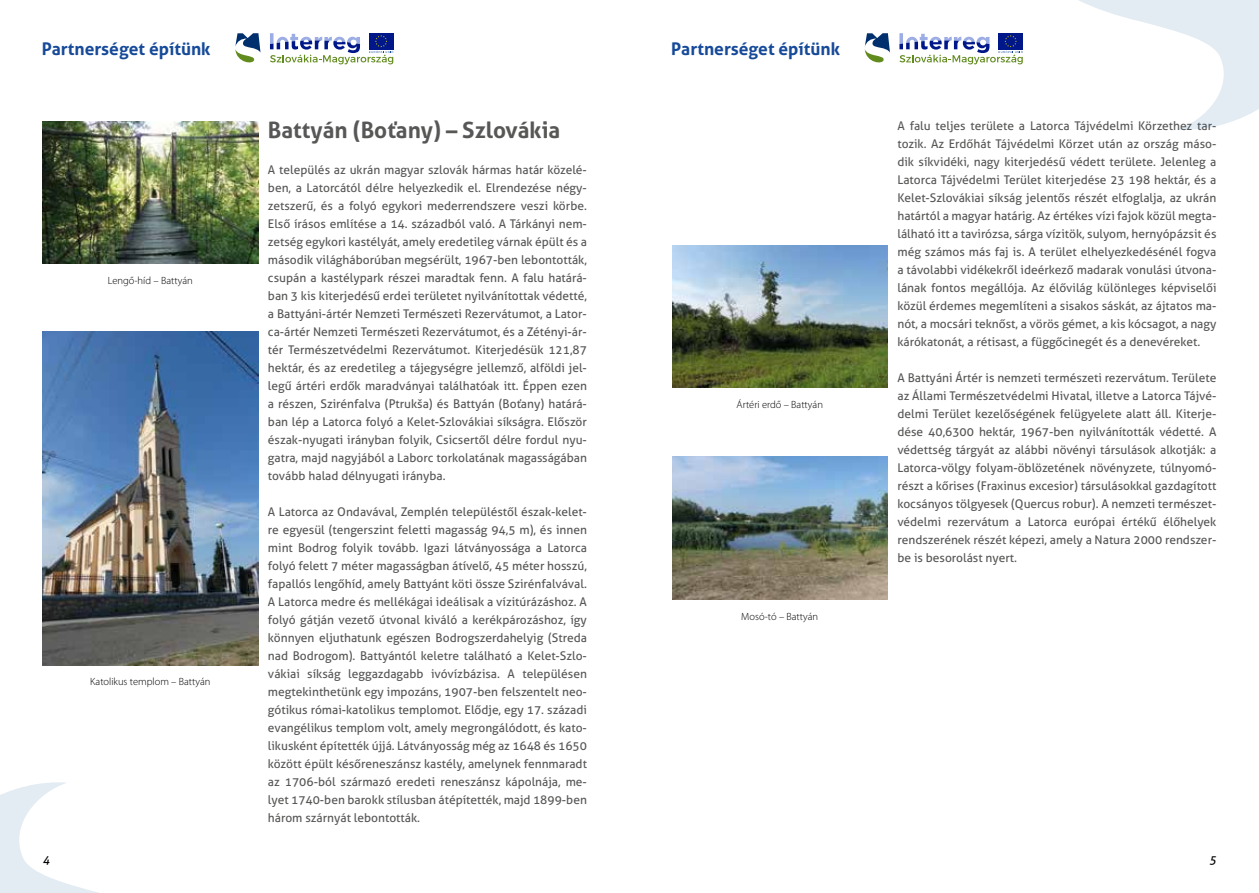
<style>
.page{position:relative;width:1259px;height:893px;background:#fff}
.page>*{position:absolute;margin:0;border:0;box-sizing:border-box;transform-origin:0 0}
.t1{font:700 22.5px "Aller";color:#575756}
.t2{font:700 17.4px "Aller";color:#164a99}
.t3{font:12px/18px "Aller";color:#575756;text-align:justify}
.t4{font:italic 12px "Aller";color:#000}
.t5{font:300 10.5px "Myriad Pro";color:#000}
</style>
<div class="page">
<svg style="left:864px;top:33px;width:26px;height:30px"></svg>
<svg style="left:899px;top:33px;width:123px;height:31px"></svg>
<svg style="left:235px;top:33px;width:25px;height:30px"></svg>
<svg style="left:270px;top:33px;width:123px;height:31px"></svg>
<svg style="left:0;top:782px;width:99px;height:111px"></svg>
<svg style="left:1079px;top:0;width:180px;height:130px"></svg>
<img style="left:43px;top:331px;width:215px;height:334px">
<img style="left:43px;top:121px;width:215px;height:143px">
<img style="left:672px;top:245px;width:215px;height:143px">
<img style="left:672px;top:456px;width:215px;height:143px">
<h2 class="t2" style="left:42px;top:38px;width:170px">Partnerséget építünk</h2>
<h2 class="t2" style="left:671px;top:38px;width:170px">Partnerséget építünk</h2>
<p class="t5" style="left:108px;top:275px;width:86px">Lengő-híd – Battyán</p>
<p class="t5" style="left:90px;top:676px;width:122px">Katolikus templom – Battyán</p>
<h1 class="t1" style="left:268px;top:116px;width:294px">Battyán (Boťany) – Szlovákia</h1>
<p class="t3" style="left:268px;top:160px;width:320px">A település az ukrán magyar szlovák hármas határ közelé&shy;ben, a Latorcától délre helyezkedik el. Elrendezése négy&shy;zetszerű, és a folyó egykori mederrendszere veszi körbe.<br>Első írásos említése a 14. századból való. A Tárkányi nem&shy;zetség egykori kastélyát, amely eredetileg várnak épült és a második világháborúban megsérült, 1967-ben lebontották, csupán a kastélypark részei maradtak fenn. A falu határá&shy;ban 3 kis kiterjedésű erdei területet nyilvánítottak védetté, a Battyáni-ártér Nemzeti Természeti Rezervátumot, a Lator&shy;ca-ártér Nemzeti Természeti Rezervátumot, és a Zétényi-ár&shy;tér Természetvédelmi Rezervátumot. Kiterjedésük 121,87 hektár, és az eredetileg a tájegységre jellemző, alföldi jel&shy;legű ártéri erdők maradványai találhatóak itt. Éppen ezen a részen, Szirénfalva (Ptrukša) és Battyán (Boťany) határá&shy;ban lép a Latorca folyó a Kelet-Szlovákiai síkságra. Először észak-nyugati irányban folyik, Csicsertől délre fordul nyu&shy;gatra, majd nagyjából a Laborc torkolatának magasságában tovább halad délnyugati irányba.</p>
<p class="t3" style="left:268px;top:502px;width:320px">A Latorca az Ondavával, Zemplén településtől észak-kelet&shy;re egyesül (tengerszint feletti magasság 94,5 m), és innen mint Bodrog folyik tovább. Igazi látványossága a Latorca folyó felett 7 méter magasságban átívelő, 45 méter hosszú, fapallós lengőhíd, amely Battyánt köti össze Szirénfalvával.<br>A Latorca medre és mellékágai ideálisak a vízitúrázáshoz. A folyó gátján vezető útvonal kiváló a kerékpározáshoz, így könnyen eljuthatunk egészen Bodrogszerdahelyig (Streda nad Bodrogom). Battyántól keletre található a Kelet-Szlo&shy;vákiai síkság leggazdagabb ivóvízbázisa. A településen megtekinthetünk egy impozáns, 1907-ben felszentelt neo&shy;gótikus római-katolikus templomot. Elődje, egy 17. századi evangélikus templom volt, amely megrongálódott, és kato&shy;likusként építették újjá. Látványosság még az 1648 és 1650 között épült későreneszánsz kastély, amelynek fennmaradt az 1706-ból származó eredeti reneszánsz kápolnája, me&shy;lyet 1740-ben barokk stílusban átépítették, majd 1899-ben három szárnyát lebontották.</p>
<p class="t5" style="left:736px;top:399px;width:88px">Ártéri erdő – Battyán</p>
<p class="t5" style="left:741px;top:610px;width:78px">Mosó-tó – Battyán</p>
<p class="t3" style="left:897px;top:117px;width:320px">A falu teljes területe a Latorca Tájvédelmi Körzethez tar&shy;tozik. Az Erdőhát Tájvédelmi Körzet után az ország máso&shy;dik síkvidéki, nagy kiterjedésű védett területe. Jelenleg a Latorca Tájvédelmi Terület kiterjedése 23 198 hektár, és a Kelet-Szlovákiai síkság jelentős részét elfoglalja, az ukrán határtól a magyar határig. Az értékes vízi fajok közül megta&shy;lálható itt a tavirózsa, sárga vízitök, sulyom, hernyópázsit és még számos más faj is. A terület elhelyezkedésénél fogva a távolabbi vidékekről ideérkező madarak vonulási útvona&shy;lának fontos megállója. Az élővilág különleges képviselői közül érdemes megemlíteni a sisakos sáskát, az ájtatos ma&shy;nót, a mocsári teknőst, a vörös gémet, a kis kócsagot, a nagy kárókatonát, a rétisast, a függőcinegét és a denevéreket.</p>
<p class="t3" style="left:897px;top:369px;width:320px">A Battyáni Ártér is nemzeti természeti rezervátum. Területe az Állami Természetvédelmi Hivatal, illetve a Latorca Tájvé&shy;delmi Terület kezelőségének felügyelete alatt áll. Kiterje&shy;dése 40,6300 hektár, 1967-ben nyilvánították védetté. A védettség tárgyát az alábbi növényi társulások alkotják: a Latorca-völgy folyam-öblözetének növényzete, túlnyomó&shy;részt a kőrises (Fraxinus excesior) társulásokkal gazdagított kocsányos tölgyesek (Quercus robur). A nemzeti természet&shy;védelmi rezervátum a Latorca európai értékű élőhelyek rendszerének részét képezi, amely a Natura 2000 rendszer&shy;be is besorolást nyert.</p>
<p class="t4" style="left:43px;top:852px;width:9px">4</p>
<p class="t4" style="left:1209px;top:852px;width:9px">5</p>
</div>
